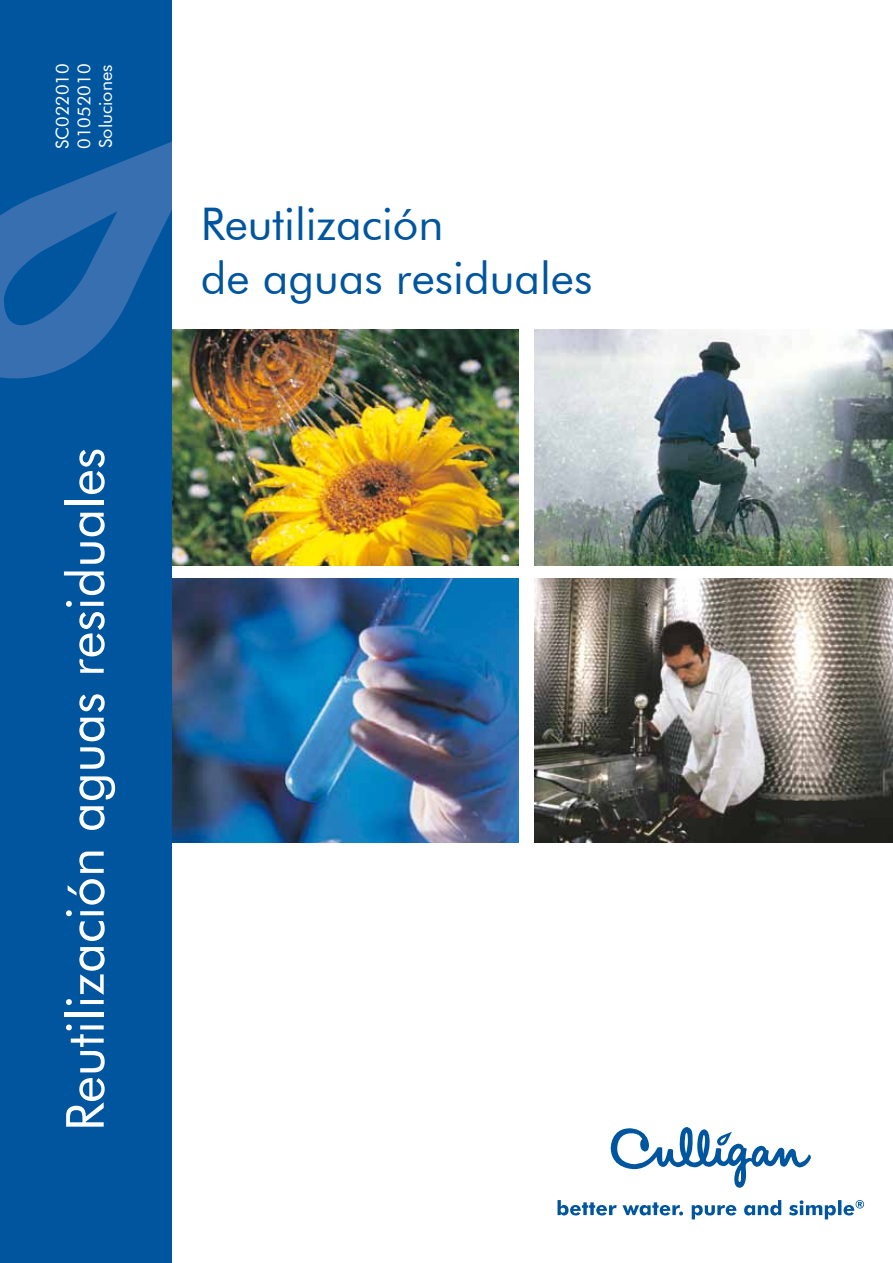
<style>
.page{position:relative;width:893px;height:1263px;background:#fff}
.page>*{position:absolute;margin:0;border:0;box-sizing:border-box;transform-origin:0 0}
.t1{font:52.5px "Futura BT";color:#fff}
.t2{font:45px/54px "Futura BT";color:#00559f}
.t3{font:18px/21.6px "Futura BT";color:#fff;text-align:justify}
</style>
<div class="page">
<img style="left:171px;top:578px;width:348px;height:264px">
<img style="left:171px;top:329px;width:348px;height:236px">
<svg style="left:557px;top:1200px;width:307px;height:19px"></svg>
<div style="left:0;top:0;width:171px;height:1263px;background:#00559f"></div>
<svg style="left:0;top:142px;width:171px;height:237px;fill:#376fb0"></svg>
<svg style="left:610px;top:1127px;width:201px;height:61px"></svg>
<img style="left:534px;top:330px;width:359px;height:235px">
<img style="left:534px;top:578px;width:359px;height:264px">
<p class="t3" style="left:52px;top:149px;width:88px;rotate:-90deg">SC022010<br>01052010<br>Soluciones</p>
<p class="t1" style="left:53px;top:1131px;width:685px;rotate:-90deg">Reutilización aguas residuales</p>
<p class="t2" style="left:201px;top:197px;width:393px">Reutilización<br>de aguas residuales</p>
</div>
